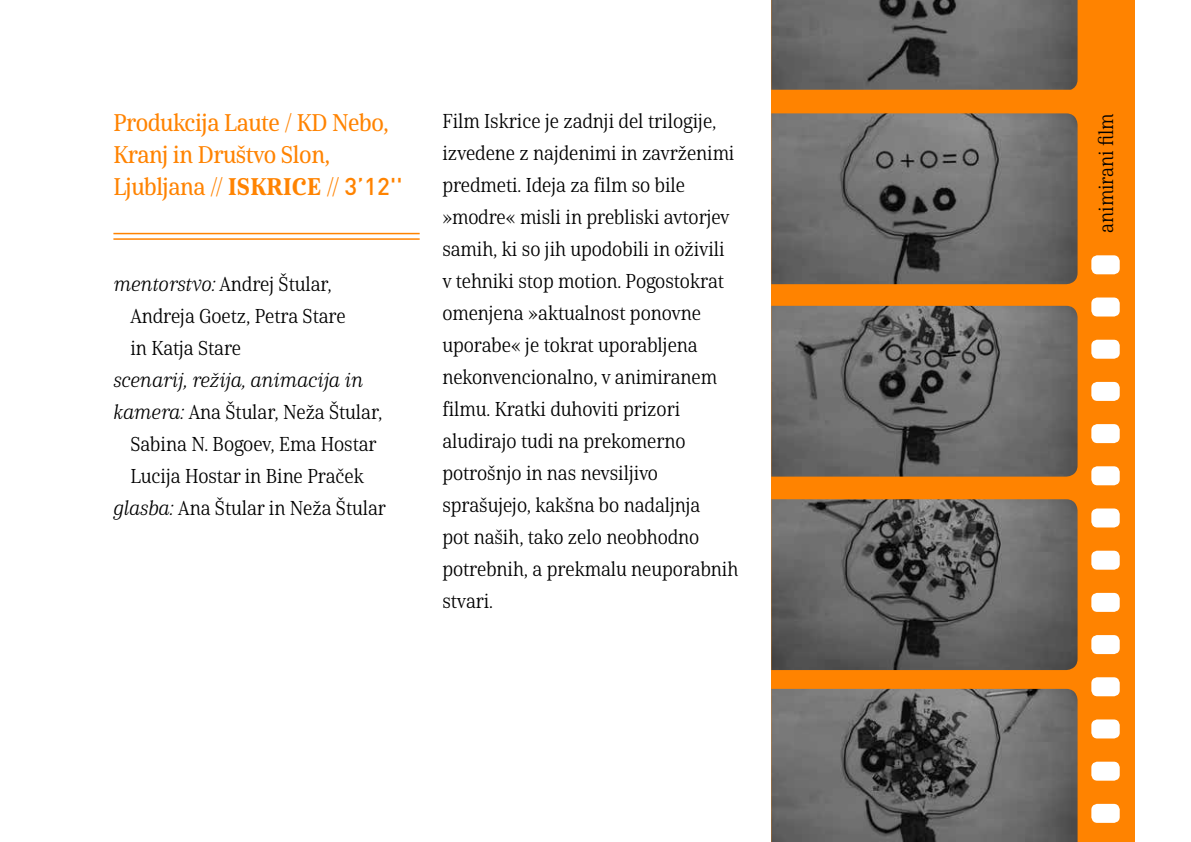
<style>
.page{position:relative;width:1191px;height:842px;background:#fff}
.page>*{position:absolute;margin:0;border:0;box-sizing:border-box;transform-origin:0 0}
.t1{font:24px/32px "Cabrito Serif Con Med";letter-spacing:-.015em;color:#ff8300}
.t2{font:20px/32px "Cabrito Serif Con Reg";color:#000}
.t3{font:20px "Cabrito Serif Con Reg It";color:#000}
.s1{font-family:"Cabrito Serif Con Bla"}
.s2{font-family:"DIN BU Medium"}
.s3{font-family:"Cabrito Serif Con Reg It"}
</style>
<div class="page">
<hr style="left:113px;top:233px;width:307px;height:1px;background:#ff8300">
<hr style="left:113px;top:238px;width:307px;height:2px;background:#ff8300">
<div style="left:771px;top:0;width:363px;height:842px;background:#ff8300"></div>
<img style="left:771px;top:0;width:306px;height:90px">
<img style="left:771px;top:113px;width:306px;height:171px">
<img style="left:771px;top:306px;width:306px;height:171px">
<img style="left:771px;top:499px;width:306px;height:171px">
<div style="left:1091px;top:424px;width:28px;height:19px;background:#fff;border-radius:6px"></div>
<div style="left:1091px;top:719px;width:28px;height:19px;background:#fff;border-radius:6px"></div>
<div style="left:1091px;top:255px;width:28px;height:19px;background:#fff;border-radius:6px"></div>
<div style="left:1091px;top:551px;width:28px;height:19px;background:#fff;border-radius:6px"></div>
<div style="left:1091px;top:508px;width:28px;height:19px;background:#fff;border-radius:6px"></div>
<div style="left:1091px;top:340px;width:28px;height:19px;background:#fff;border-radius:6px"></div>
<div style="left:1091px;top:635px;width:28px;height:19px;background:#fff;border-radius:6px"></div>
<div style="left:1091px;top:466px;width:28px;height:19px;background:#fff;border-radius:6px"></div>
<div style="left:1091px;top:762px;width:28px;height:19px;background:#fff;border-radius:6px"></div>
<div style="left:1091px;top:804px;width:28px;height:19px;background:#fff;border-radius:6px"></div>
<div style="left:1091px;top:297px;width:28px;height:19px;background:#fff;border-radius:6px"></div>
<div style="left:1091px;top:593px;width:28px;height:19px;background:#fff;border-radius:6px"></div>
<div style="left:1091px;top:382px;width:28px;height:19px;background:#fff;border-radius:6px"></div>
<div style="left:1091px;top:677px;width:28px;height:19px;background:#fff;border-radius:6px"></div>
<img style="left:771px;top:689px;width:306px;height:153px">
<p class="t1" style="left:113px;top:107px;width:291px">Produkcija Laute / KD Nebo,<br>Kranj in Društvo Slon,<br>Ljubljana // <span class="s1">ISKRICE</span> // <span class="s2">3’12''</span></p>
<p class="t2" style="left:130px;top:269px;width:217px;text-indent:-17px"><span class="s3">mentorstvo:</span> Andrej Štular,<br>Andreja Goetz, Petra Stare in Katja Stare</p>
<p class="t3" style="left:113px;top:369px;width:251px">scenarij, režija, animacija in</p>
<p class="t2" style="left:113px;top:397px;width:274px;text-align:center"><span class="s3">kamera:</span> Ana Štular, Neža Štular,<br>Sabina N. Bogoev, Ema Hostar<br>Lucija Hostar in Bine Praček <span class="s3">glasba:</span> Ana Štular in Neža Štular</p>
<p class="t2" style="left:442px;top:106px;width:297px">Film Iskrice je zadnji del trilogije, izvedene z najdenimi in zavrženimi predmeti. Ideja za film so bile »modre« misli in prebliski avtorjev samih, ki so jih upodobili in oživili v tehniki stop motion. Pogostokrat omenjena »aktualnost ponovne uporabe« je tokrat uporabljena nekonvencionalno, v animiranem filmu. Kratki duhoviti prizori aludirajo tudi na prekomerno potrošnjo in nas nevsiljivo sprašujejo, kakšna bo nadaljnja<br>pot naših, tako zelo neobhodno potrebnih, a prekmalu neuporabnih stvari.</p>
<p class="t2" style="left:1090px;top:233px;width:121px;rotate:-90deg">animirani film</p>
</div>
